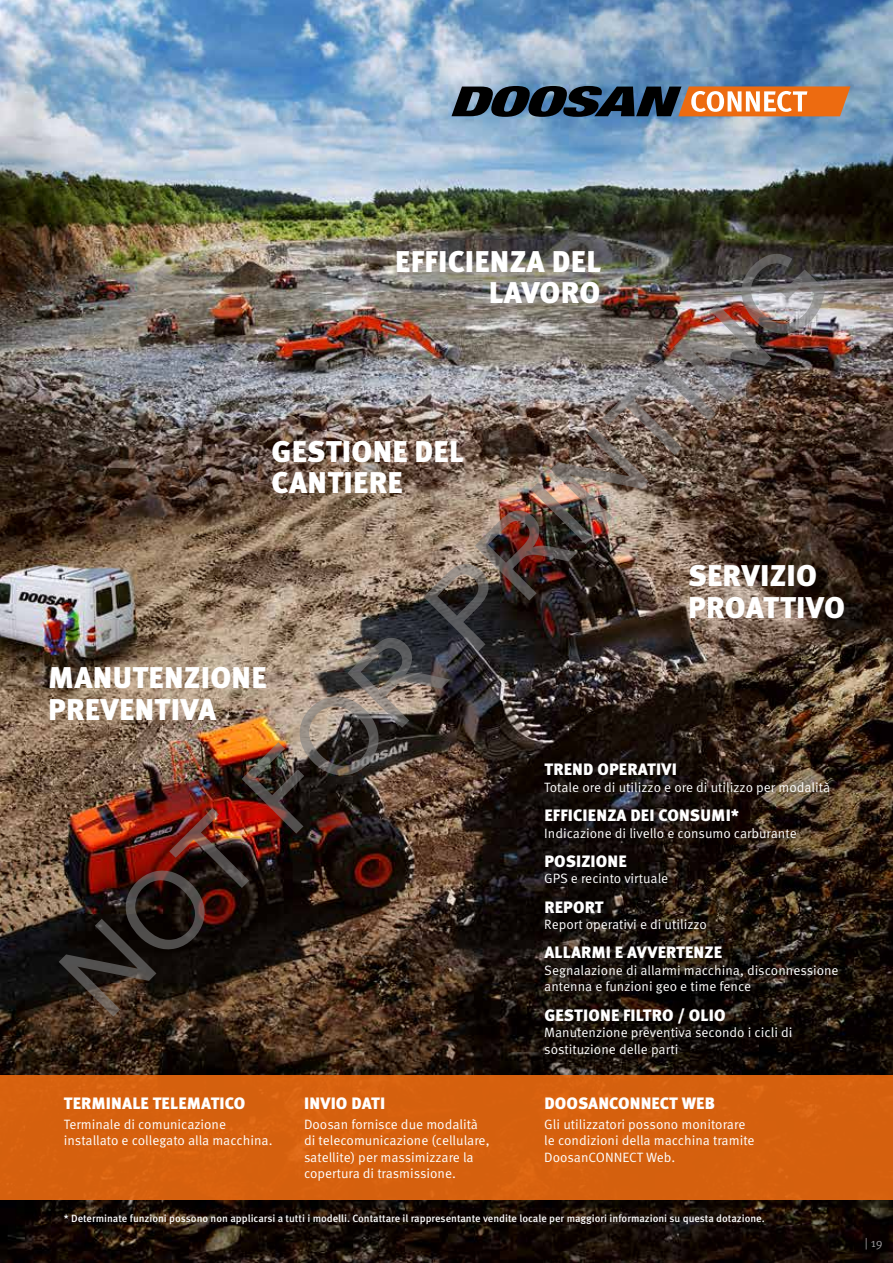
<style>
.page{position:relative;width:893px;height:1263px;background:#fff}
.page>*{position:absolute;margin:0;border:0;box-sizing:border-box;transform-origin:0 0}
.t1{font:108px "Arial";color:rgb(128 128 128/.6)}
.t2{font:900 30px/31.5px "Meta Pro";letter-spacing:.01em;color:#fff}
.t3{font:900 16.5px "Meta Pro";letter-spacing:.01em;color:#fff}
.t4{font:13.5px/16.5px "Meta Pro Norm";color:#fff}
.t5{font:12px "Meta Pro Norm";color:#979396}
.t6{font:500 10.5px "Meta Pro";color:#fff}
</style>
<div class="page">
<img style="left:0;top:0;width:893px;height:1263px">
<svg style="left:451px;top:86px;width:399px;height:31px;background:#765947"></svg>
<div style="left:0;top:1075px;width:893px;height:124px;background:#d5600e"></div>
<svg style="left:527px;top:746px;width:327px;height:326px;background:#1e150f"></svg>
<h1 class="t1" style="left:28px;top:943px;width:1033px;rotate:-45deg">NOT FOR PRINTING</h1>
<p class="t4" style="left:544px;top:1040px;width:136px">sostituzione delle parti</p>
<h2 class="t2" style="left:395px;top:244px;width:207px;text-align:right">EFFICIENZA DEL<br>LAVORO</h2>
<h2 class="t2" style="left:271px;top:434px;width:194px">GESTIONE DEL<br>CANTIERE</h2>
<h2 class="t2" style="left:688px;top:558px;width:158px">SERVIZIO<br>PROATTIVO</h2>
<h2 class="t2" style="left:48px;top:660px;width:220px">MANUTENZIONE<br>PREVENTIVA</h2>
<p class="t3" style="left:544px;top:756px;width:134px">TREND OPERATIVI</p>
<p class="t4" style="left:544px;top:778px;width:287px">Totale ore di utilizzo e ore di utilizzo per modalità</p>
<p class="t3" style="left:544px;top:802px;width:196px">EFFICIENZA DEI CONSUMI*</p>
<p class="t4" style="left:544px;top:824px;width:254px">Indicazione di livello e consumo carburante</p>
<p class="t3" style="left:544px;top:848px;width:84px">POSIZIONE</p>
<p class="t4" style="left:544px;top:869px;width:126px">GPS e recinto virtuale</p>
<p class="t3" style="left:544px;top:894px;width:61px">REPORT</p>
<p class="t4" style="left:544px;top:915px;width:164px">Report operativi e di utilizzo</p>
<p class="t3" style="left:544px;top:939px;width:179px">ALLARMI E AVVERTENZE</p>
<p class="t4" style="left:544px;top:961px;width:296px">Segnalazione di allarmi macchina, disconnessione antenna e funzioni geo e time fence</p>
<p class="t3" style="left:544px;top:1002px;width:183px">GESTIONE FILTRO / OLIO</p>
<p class="t4" style="left:544px;top:1023px;width:250px">Manutenzione preventiva secondo i cicli di</p>
<p class="t3" style="left:64px;top:1090px;width:183px">TERMINALE TELEMATICO</p>
<p class="t3" style="left:304px;top:1090px;width:83px">INVIO DATI</p>
<p class="t4" style="left:64px;top:1115px;width:210px">Terminale di comunicazione installato e collegato alla macchina.</p>
<p class="t4" style="left:304px;top:1115px;width:187px">Doosan fornisce due modalità di telecomunicazione (cellulare, satellite) per massimizzare la copertura di trasmissione.</p>
<p class="t3" style="left:544px;top:1090px;width:172px">DOOSANCONNECT WEB</p>
<p class="t4" style="left:544px;top:1115px;width:212px">Gli utilizzatori possono monitorare le condizioni della macchina tramite<br>DoosanCONNECT Web.</p>
<p class="t6" style="left:64px;top:1210px;width:702px">* Determinate funzioni possono non applicarsi a tutti i modelli. Contattare il rappresentante vendite locale per maggiori informazioni su questa dotazione.</p>
<p class="t5" style="left:865px;top:1233px;width:19px">| 19</p>
</div>
